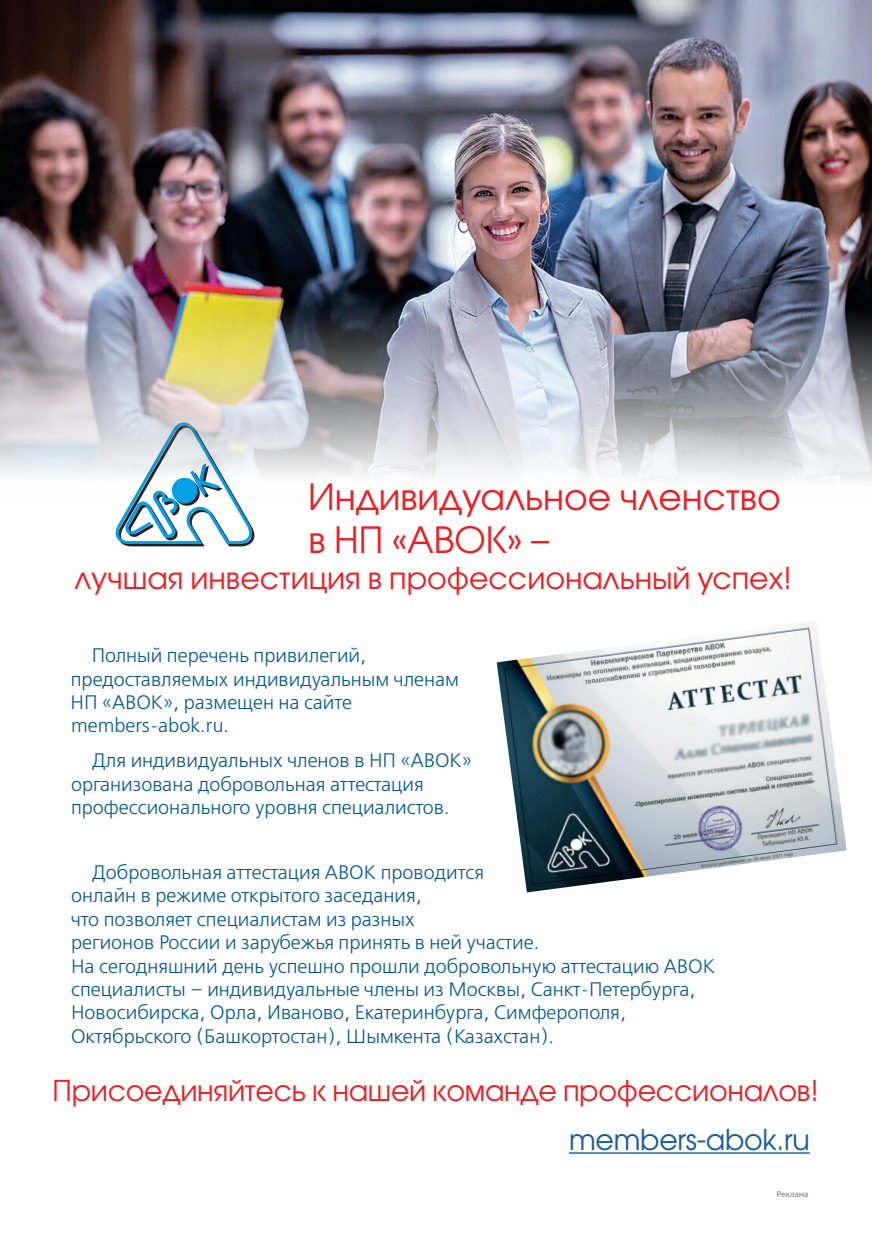
<style>
.page{position:relative;width:872px;height:1234px;background:#fff}
.page>*{position:absolute;margin:0;border:0;box-sizing:border-box;transform-origin:0 0}
.t1{font:36px/43.2px "Avant Garde Gothic C";color:#ee1d23}
.t2{font:30px "Avant Garde Gothic C";color:#ee1d23}
.t3{font:28.5px "Avant Garde Gothic C";letter-spacing:-.01em;color:#ee1d23}
.t4{font:28.5px "Avant Garde Gothic C";letter-spacing:-.01em;color:#175d9e}
.t5{font:19.5px/23.4px "Free Set Light C";color:#00548e}
.podpis{font:9px "Bliss Pro";color:#808285}
</style>
<div class="page">
<svg style="left:115px;top:497px;width:140px;height:49px"></svg>
<img style="left:0;top:0;width:872px;height:497px">
<hr style="left:569px;top:1151px;width:241px;height:2px;background:#175d9e">
<img style="left:496px;top:621px;width:350px;height:271px">
<p class="t1" style="left:308px;top:475px;width:474px">Индивидуальное членство в НП «АВОК» –</p>
<p class="t2" style="left:74px;top:560px;width:719px">лучшая инвестиция в профессиональный успех!</p>
<p class="t5" style="left:70px;top:644px;width:390px;text-indent:21px">Полный перечень привилегий, предоставляемых индивидуальным членам<br>НП «АВОК», размещен на сайте members-abok.ru.</p>
<p class="t5" style="left:71px;top:749px;width:402px;text-indent:21px">Для индивидуальных членов в НП «АВОК» организована добровольная аттестация профессионального уровня специалистов.</p>
<p class="t5" style="left:71px;top:861px;width:645px;text-indent:21px">Добровольная аттестация АВОК проводится<br>онлайн в режиме открытого заседания,<br>что позволяет специалистам из разных<br>регионов России и зарубежья принять в ней участие.<br>На сегодняшний день успешно прошли добровольную аттестацию АВОК специалисты – индивидуальные члены из Москвы, Санкт-Петербурга, Новосибирска, Орла, Иваново, Екатеринбурга, Симферополя, Октябрьского (Башкортостан), Шымкента (Казахстан).</p>
<p class="t3" style="left:53px;top:1073px;width:767px">Присоединяйтесь к нашей команде профессионалов!</p>
<p class="t4" style="left:569px;top:1122px;width:242px">members-abok.ru</p>
<p class="podpis" style="left:776px;top:1187px;width:33px">Реклама</p>
</div>
